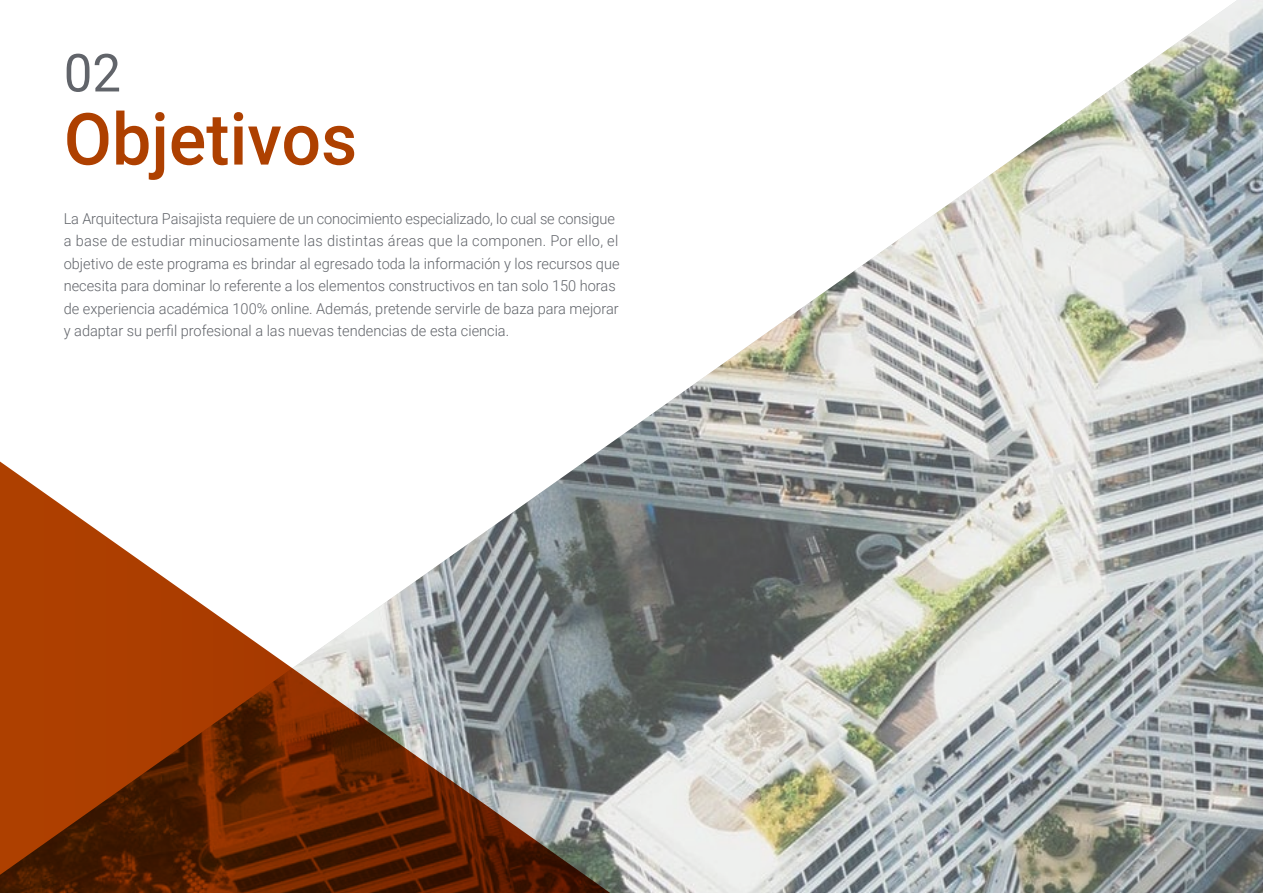
<style>
.page{position:relative;width:1263px;height:893px;background:#fff}
.page>*{position:absolute;margin:0;border:0;box-sizing:border-box;transform-origin:0 0}
.t1{font:500 72px "Roboto";color:#ae4000}
.t2{font:52.5px "Roboto";color:#61646a}
.t3{font:300 15px/22.5px "Roboto";color:#61646a}
</style>
<div class="page">
<img style="left:606px;top:0;width:657px;height:893px">
<svg style="left:0;top:446px;width:640px;height:447px"></svg>
<h2 class="t2" style="left:64px;top:36px;width:59px">02</h2>
<h1 class="t1" style="left:64px;top:89px;width:295px">Objetivos</h1>
<p class="t3" style="left:64px;top:207px;width:557px">La Arquitectura Paisajista requiere de un conocimiento especializado, lo cual se consigue a base de estudiar minuciosamente las distintas áreas que la componen. Por ello, el objetivo de este programa es brindar al egresado toda la información y los recursos que necesita para dominar lo referente a los elementos constructivos en tan solo 150 horas de experiencia académica 100% online. Además, pretende servirle de baza para mejorar y adaptar su perfil profesional a las nuevas tendencias de esta ciencia.</p>
</div>
